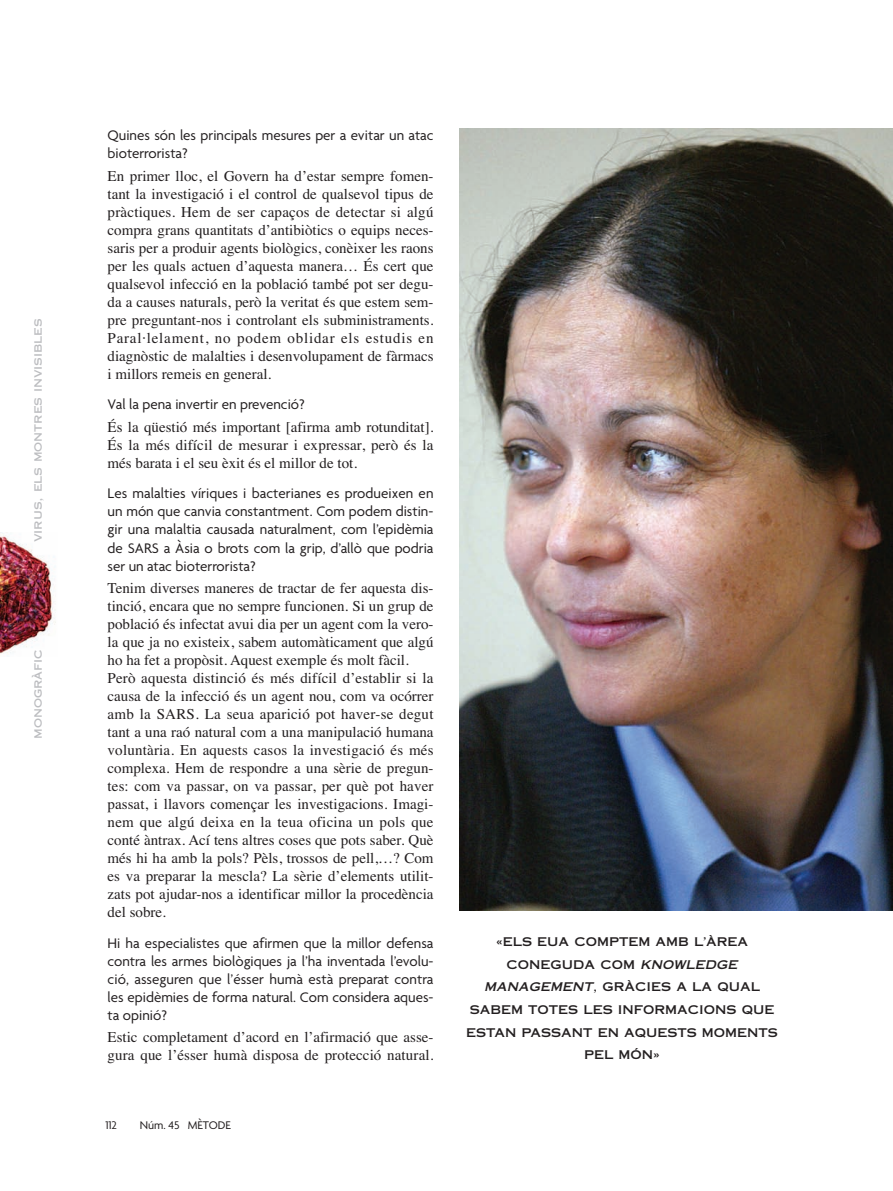
<style>
.page{position:relative;width:893px;height:1191px;background:#fff}
.page>*{position:absolute;margin:0;border:0;box-sizing:border-box;transform-origin:0 0}
.t1{font:15px/18px "Times";color:#231f20;text-align:justify}
.t2{font:15px/18px "Agenda";color:#231f20;text-align:justify}
.t3{font:12px/22.5px "Copperplate Thirty One AB";color:#231f20;text-align:center}
.t4{font:12px "Copperplate Thirty One AB";color:#bcbdc0}
.t5{font:12px "Agenda";color:#231f20}
.s1{font-style:italic}
</style>
<div class="page">
<img style="left:0;top:533px;width:56px;height:121px">
<img style="left:459px;top:128px;width:434px;height:782px">
<p class="t4" style="left:31px;top:542px;width:225px;rotate:-90deg">virus, els montres invisibles</p>
<p class="t4" style="left:31px;top:739px;width:91px;rotate:-90deg">monogràfic</p>
<p class="t2" style="left:108px;top:128px;width:327px">Quines són les principals mesures per a evitar un atac bioterrorista?</p>
<p class="t1" style="left:108px;top:168px;width:327px">En primer lloc, el Govern ha d’estar sempre fomen&shy;tant la investigació i el control de qualsevol tipus de pràctiques. Hem de ser capaços de detectar si algú compra grans quantitats d’antibiòtics o equips neces&shy;saris per a produir agents biològics, conèixer les raons per les quals actuen d’aquesta manera… És cert que qualsevol infecció en la població també pot ser degu&shy;da a causes naturals, però la veritat és que estem sem&shy;pre preguntant-nos i controlant els subministraments.<br>Paral·lelament, no podem oblidar els estudis en diagnòstic de malalties i desenvolupament de fàrmacs i millors remeis en general.</p>
<p class="t2" style="left:108px;top:397px;width:199px">Val la pena invertir en prevenció?</p>
<p class="t1" style="left:108px;top:419px;width:327px">És la qüestió més important [afirma amb rotunditat].<br>És la més difícil de mesurar i expressar, però és la més barata i el seu èxit és el millor de tot.</p>
<p class="t2" style="left:108px;top:486px;width:327px">Les malalties víriques i bacterianes es produeixen en un món que canvia constantment. Com podem distin&shy;gir una malaltia causada naturalment, com l’epidèmia de SARS a Àsia o brots com la grip, d’allò que podria ser un atac bioterrorista?</p>
<p class="t1" style="left:108px;top:580px;width:327px;text-align:left">Tenim diverses maneres de tractar de fer aquesta dis&shy;tinció, encara que no sempre funcionen. Si un grup de població és infectat avui dia per un agent com la vero&shy;la que ja no existeix, sabem automàticament que algú ho ha fet a propòsit. Aquest exemple és molt fàcil.<br>Però aquesta distinció és més difícil d’establir si la causa de la infecció és un agent nou, com va ocórrer amb la SARS. La seua aparició pot haver-se degut tant a una raó natural com a una manipulació humana voluntària. En aquests casos la investigació és més complexa. Hem de respondre a una sèrie de pregun&shy;tes: com va passar, on va passar, per què pot haver passat, i llavors començar les investigacions. Imagi&shy;nem que algú deixa en la teua oficina un pols que conté àntrax. Ací tens altres coses que pots saber. Què més hi ha amb la pols? Pèls, trossos de pell,…? Com es va preparar la mescla? La sèrie d’elements utilit&shy;zats pot ajudar-nos a identificar millor la procedència del sobre.</p>
<p class="t2" style="left:108px;top:935px;width:327px">Hi ha especialistes que afirmen que la millor defensa contra les armes biològiques ja l’ha inventada l’evolu&shy;ció, asseguren que l’ésser humà està preparat contra les epidèmies de forma natural. Com considera aques&shy;ta opinió?</p>
<p class="t1" style="left:108px;top:1029px;width:327px">Estic completament d’acord en l’afirmació que asse&shy;gura que l’ésser humà disposa de protecció natural.</p>
<p class="t5" style="left:105px;top:1120px;width:13px">112</p>
<p class="t5" style="left:140px;top:1120px;width:93px">Núm. 45 MÈTODE</p>
<p class="t3" style="left:466px;top:931px;width:313px">«ELS EUA COMPTEM AMB L’ÀREA<br>CONEGUDA COM <span class="s1">KNOWLEDGE<br>MANAGEMENT</span>, GRÀCIES A LA QUAL<br>SABEM TOTES LES INFORMACIONS QUE<br>ESTAN PASSANT EN AQUESTS MOMENTS<br>PEL MÓN»</p>
</div>
